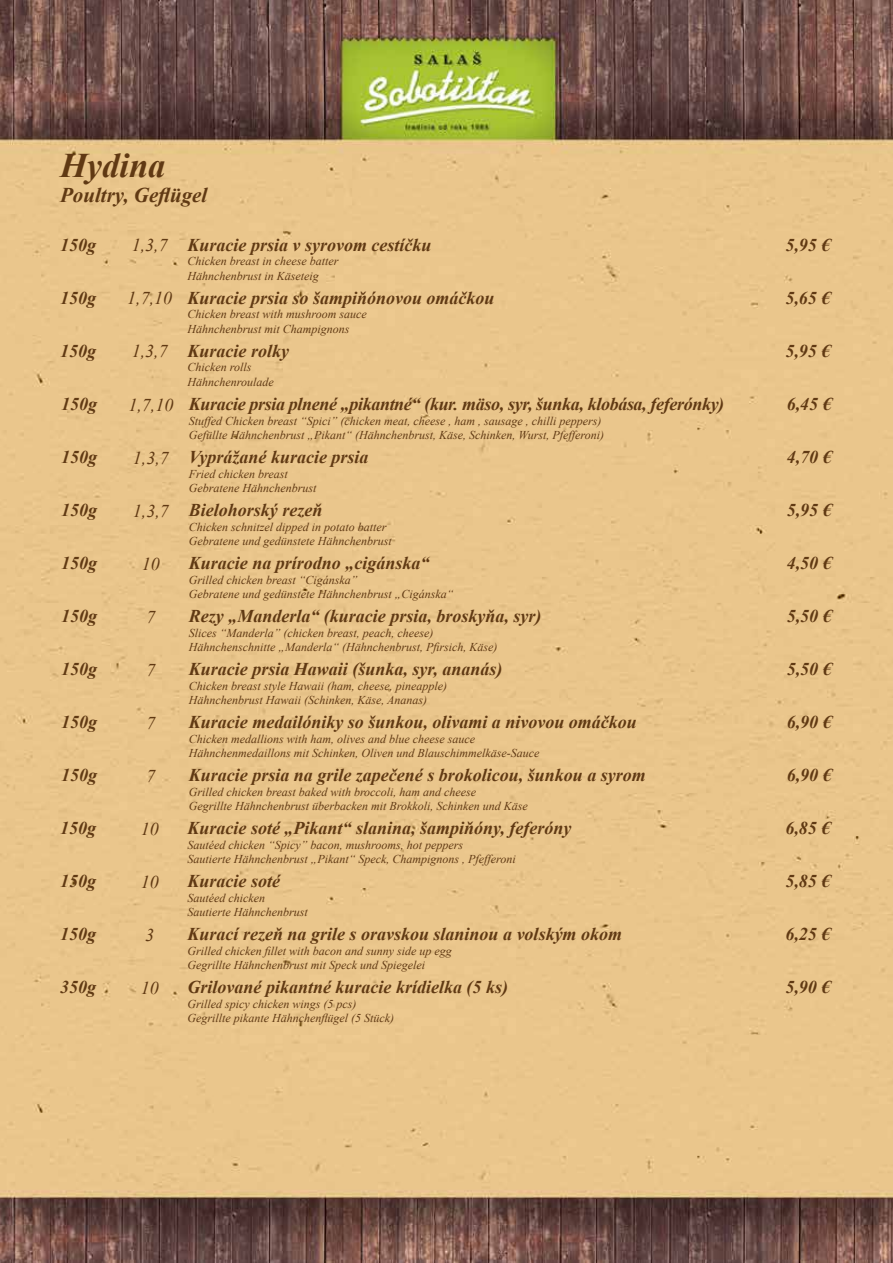
<style>
.page{position:relative;width:893px;height:1263px;background:#fff}
.page>*{position:absolute;margin:0;border:0;box-sizing:border-box;transform-origin:0 0}
.t1{font:italic 700 34.5px "Times New Roman";color:#603913}
.t2{font:italic 700 21px "Times New Roman";color:#603913}
.t3{font:italic 700 18px "Times New Roman";color:#603913}
.t4{font:italic 700 18px "Times New Roman";letter-spacing:-.02em;color:#603913}
.t5{font:italic 18px "Times New Roman";color:#603913}
.t6{font:italic 12px/14.4px "Times New Roman";color:#603913}
.s1{font-weight:400}
</style>
<div class="page">
<img style="left:0;top:0;width:893px;height:1263px">
<h1 class="t1" style="left:60px;top:142px;width:107px">Hydina</h1>
<h2 class="t2" style="left:60px;top:181px;width:149px">Poultry, Geflügel</h2>
<h3 class="t3" style="left:60px;top:232px;width:37px">150g</h3>
<h3 class="t3" style="left:132px;top:232px;width:301px"><span class="s1">1,3,7</span> Kuracie prsia v syrovom cestíčku</h3>
<p class="t6" style="left:188px;top:254px;width:152px">Chicken breast in cheese batter<br>Hähnchenbrust in Käseteig</p>
<h3 class="t3" style="left:60px;top:285px;width:37px">150g</h3>
<h3 class="t3" style="left:127px;top:285px;width:369px"><span class="s1">1,7,10</span> Kuracie prsia so šampiňónovou omáčkou</h3>
<p class="t6" style="left:188px;top:307px;width:181px">Chicken breast with mushroom sauce<br>Hähnchenbrust mit Champignons</p>
<h3 class="t3" style="left:60px;top:338px;width:37px">150g</h3>
<h3 class="t3" style="left:132px;top:338px;width:159px"><span class="s1">1,3,7</span> Kuracie rolky</h3>
<p class="t6" style="left:188px;top:360px;width:88px">Chicken rolls<br>Hähnchenroulade</p>
<h3 class="t3" style="left:61px;top:392px;width:37px">150g</h3>
<h3 class="t4" style="left:128px;top:392px;width:597px"><span class="s1">1,7,10</span> Kuracie prsia plnené „pikantné“ (kur. mäso, syr, šunka, klobása, feferónky)</h3>
<p class="t6" style="left:189px;top:413px;width:417px">Stuffed Chicken breast “Spici” (chicken meat, cheese , ham , sausage , chilli peppers)<br>Gefüllte Hähnchenbrust „Pikant“ (Hähnchenbrust, Käse, Schinken, Wurst, Pfefferoni)</p>
<h3 class="t3" style="left:61px;top:445px;width:37px">150g</h3>
<h3 class="t3" style="left:133px;top:445px;width:237px"><span class="s1">1,3,7</span> Vyprážané kuracie prsia</h3>
<p class="t6" style="left:189px;top:466px;width:129px">Fried chicken breast<br>Gebratene Hähnchenbrust</p>
<h3 class="t3" style="left:61px;top:498px;width:37px">150g</h3>
<h3 class="t3" style="left:133px;top:498px;width:191px"><span class="s1">1,3,7</span> Bielohorský rezeň</h3>
<p class="t6" style="left:189px;top:519px;width:204px">Chicken schnitzel dipped in potato batter<br>Gebratene und gedünstete Hähnchenbrust</p>
<h3 class="t3" style="left:61px;top:551px;width:37px">150g</h3>
<h3 class="t5" style="left:142px;top:551px;width:19px">10</h3>
<h3 class="t3" style="left:189px;top:551px;width:242px">Kuracie na prírodno „cigánska“</h3>
<p class="t6" style="left:189px;top:572px;width:266px">Grilled chicken breast “Cigánska”<br>Gebratene und gedünstete Hähnchenbrust „Cigánska“</p>
<h3 class="t3" style="left:61px;top:604px;width:37px">150g</h3>
<h3 class="t5" style="left:146px;top:604px;width:10px">7</h3>
<h3 class="t3" style="left:189px;top:604px;width:354px">Rezy „Manderla“ (kuracie prsia, broskyňa, syr)</h3>
<p class="t6" style="left:189px;top:625px;width:310px">Slices “Manderla” (chicken breast, peach, cheese)<br>Hähnchenschnitte „Manderla“ (Hähnchenbrust, Pfirsich, Käse)</p>
<h3 class="t3" style="left:61px;top:657px;width:37px">150g</h3>
<h3 class="t5" style="left:146px;top:657px;width:10px">7</h3>
<h3 class="t3" style="left:189px;top:657px;width:315px">Kuracie prsia Hawaii (šunka, syr, ananás)</h3>
<p class="t6" style="left:189px;top:678px;width:260px">Chicken breast style Hawaii (ham, cheese, pineapple)<br>Hähnchenbrust Hawaii (Schinken, Käse, Ananas)</p>
<h3 class="t3" style="left:61px;top:710px;width:37px">150g</h3>
<h3 class="t5" style="left:146px;top:710px;width:10px">7</h3>
<h3 class="t3" style="left:189px;top:710px;width:450px">Kuracie medailóniky so šunkou, olivami a nivovou omáčkou</h3>
<p class="t6" style="left:189px;top:731px;width:352px">Chicken medallions with ham, olives and blue cheese sauce<br>Hähnchenmedaillons mit Schinken, Oliven und Blauschimmelkäse-Sauce</p>
<h3 class="t3" style="left:61px;top:763px;width:37px">150g</h3>
<h3 class="t5" style="left:146px;top:763px;width:10px">7</h3>
<h3 class="t3" style="left:189px;top:763px;width:459px">Kuracie prsia na grile zapečené s brokolicou, šunkou a syrom</h3>
<p class="t6" style="left:189px;top:784px;width:340px">Grilled chicken breast baked with broccoli, ham and cheese<br>Gegrillte Hähnchenbrust überbacken mit Brokkoli, Schinken und Käse</p>
<h3 class="t3" style="left:60px;top:816px;width:37px">150g</h3>
<h3 class="t5" style="left:141px;top:816px;width:19px">10</h3>
<h3 class="t3" style="left:188px;top:816px;width:385px">Kuracie soté „Pikant“ slanina, šampiňóny, feferóny</h3>
<p class="t6" style="left:188px;top:837px;width:330px">Sautéed chicken “Spicy” bacon, mushrooms, hot peppers<br>Sautierte Hähnchenbrust „Pikant“ Speck, Champignons , Pfefferoni</p>
<h3 class="t3" style="left:60px;top:869px;width:37px">150g</h3>
<h3 class="t5" style="left:141px;top:869px;width:19px">10</h3>
<h3 class="t3" style="left:188px;top:869px;width:94px">Kuracie soté</h3>
<p class="t6" style="left:188px;top:890px;width:122px">Sautéed chicken<br>Sautierte Hähnchenbrust</p>
<h3 class="t3" style="left:60px;top:922px;width:37px">150g</h3>
<h3 class="t5" style="left:145px;top:922px;width:10px">3</h3>
<h3 class="t3" style="left:188px;top:922px;width:436px">Kurací rezeň na grile s oravskou slaninou a volským okom</h3>
<p class="t6" style="left:188px;top:943px;width:266px">Grilled chicken fillet with bacon and sunny side up egg<br>Gegrillte Hähnchenbrust mit Speck und Spiegelei</p>
<h3 class="t3" style="left:60px;top:975px;width:37px">350g</h3>
<h3 class="t5" style="left:141px;top:975px;width:19px">10</h3>
<h3 class="t3" style="left:188px;top:975px;width:322px">Grilované pikantné kuracie krídielka (5 ks)</h3>
<p class="t6" style="left:188px;top:996px;width:208px">Grilled spicy chicken wings (5 pcs)<br>Gegrillte pikante Hähnchenflügel (5 Stück)</p>
<h3 class="t3" style="left:785px;top:232px;width:46px">5,95 €</h3>
<h3 class="t3" style="left:785px;top:285px;width:46px">5,65 €</h3>
<h3 class="t3" style="left:785px;top:338px;width:46px">5,95 €</h3>
<h3 class="t3" style="left:787px;top:392px;width:46px">6,45 €</h3>
<h3 class="t3" style="left:787px;top:445px;width:46px">4,70 €</h3>
<h3 class="t3" style="left:787px;top:498px;width:46px">5,95 €</h3>
<h3 class="t3" style="left:787px;top:551px;width:46px">4,50 €</h3>
<h3 class="t3" style="left:787px;top:604px;width:46px">5,50 €</h3>
<h3 class="t3" style="left:787px;top:657px;width:46px">5,50 €</h3>
<h3 class="t3" style="left:787px;top:710px;width:46px">6,90 €</h3>
<h3 class="t3" style="left:787px;top:763px;width:46px">6,90 €</h3>
<h3 class="t3" style="left:785px;top:816px;width:46px">6,85 €</h3>
<h3 class="t3" style="left:785px;top:869px;width:46px">5,85 €</h3>
<h3 class="t3" style="left:785px;top:922px;width:46px">6,25 €</h3>
<h3 class="t3" style="left:785px;top:975px;width:46px">5,90 €</h3>
</div>
